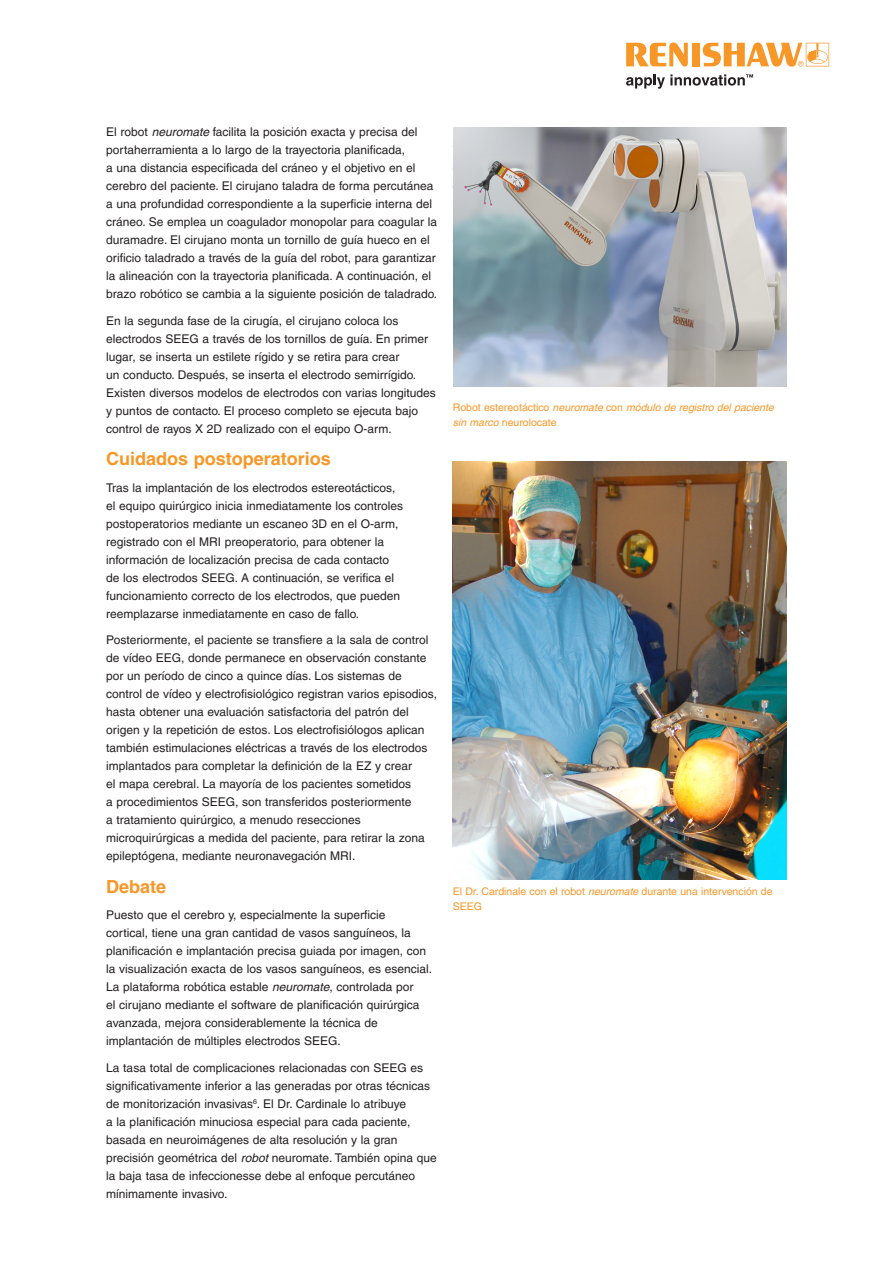
<style>
.page{position:relative;width:893px;height:1263px;background:#fff}
.page>*{position:absolute;margin:0;border:0;box-sizing:border-box;transform-origin:0 0}
.Main_body_text_8pt{font:700 18px "Helvetica LT Pro";color:#f79727}
.Main_body_text_8pt-2{font:12px/18px "Helvetica LT Pro";color:#231f20}
.Caption_text_7pt{font:italic 10.5px/15px "Helvetica LT Pro";color:#f79727}
.Caption_text_7pt-2{font:10.5px/15px "Helvetica LT Pro";color:#f79727}
.s1{font-style:italic}
.s2{font-family:"Helvetica";font-style:normal}
.s3{font-style:normal}
</style>
<div class="page">
<svg style="left:626px;top:43px;width:62px;height:24px"></svg>
<div style="left:692px;top:43px;width:8px;height:23px;background:#f79727"></div>
<svg style="left:703px;top:43px;width:126px;height:24px"></svg>
<svg style="left:626px;top:74px;width:127px;height:15px"></svg>
<img style="left:453px;top:461px;width:334px;height:418px">
<img style="left:453px;top:128px;width:334px;height:258px">
<p class="Main_body_text_8pt-2" style="left:106px;top:123px;width:332px">El robot <span class="s1">neuromate</span> facilita la posición exacta y precisa del portaherramienta a lo largo de la trayectoria planificada,<br>a una distancia especificada del cráneo y el objetivo en el cerebro del paciente. El cirujano taladra de forma percutánea a una profundidad correspondiente a la superficie interna del cráneo. Se emplea un coagulador monopolar para coagular la duramadre. El cirujano monta un tornillo de guía hueco en el orificio taladrado a través de la guía del robot, para garantizar la alineación con la trayectoria planificada. A continuación, el brazo robótico se cambia a la siguiente posición de taladrado.</p>
<p class="Main_body_text_8pt-2" style="left:106px;top:311px;width:331px">En la segunda fase de la cirugía, el cirujano coloca los electrodos SEEG a través de los tornillos de guía. En primer lugar, se inserta un estilete rígido y se retira para crear<br>un conducto. Después, se inserta el electrodo semirrígido.<br>Existen diversos modelos de electrodos con varias longitudes y puntos de contacto. El proceso completo se ejecuta bajo control de rayos X 2D realizado con el equipo O-arm.</p>
<p class="Main_body_text_8pt" style="left:106px;top:448px;width:226px">Cuidados postoperatorios</p>
<p class="Main_body_text_8pt-2" style="left:106px;top:478px;width:298px">Tras la implantación de los electrodos estereotácticos, el equipo quirúrgico inicia inmediatamente los controles postoperatorios mediante un escaneo 3D en el O-arm, registrado con el MRI preoperatorio, para obtener la información de localización precisa de cada contacto de los electrodos SEEG. A continuación, se verifica el funcionamiento correcto de los electrodos, que pueden reemplazarse inmediatamente en caso de fallo.</p>
<p class="Main_body_text_8pt-2" style="left:106px;top:631px;width:332px">Posteriormente, el paciente se transfiere a la sala de control de vídeo EEG, donde permanece en observación constante por un período de cinco a quince días. Los sistemas de control de vídeo y electrofisiológico registran varios episodios, hasta obtener una evaluación satisfactoria del patrón del origen y la repetición de estos. Los electrofisiólogos aplican también estimulaciones eléctricas a través de los electrodos implantados para completar la definición de la EZ y crear<br>el mapa cerebral. La mayoría de los pacientes sometidos<br>a procedimientos SEEG, son transferidos posteriormente<br>a tratamiento quirúrgico, a menudo resecciones microquirúrgicas a medida del paciente, para retirar la zona epileptógena, mediante neuronavegación MRI.</p>
<p class="Main_body_text_8pt" style="left:106px;top:875px;width:62px">Debate</p>
<p class="Main_body_text_8pt-2" style="left:106px;top:906px;width:327px">Puesto que el cerebro y, especialmente la superficie<br>cortical, tiene una gran cantidad de vasos sanguíneos, la planificación e implantación precisa guiada por imagen, con la visualización exacta de los vasos sanguíneos, es esencial.<br>La plataforma robótica estable <span class="s1">neuromate</span>, controlada por<br>el cirujano mediante el software de planificación quirúrgica avanzada, mejora considerablemente la técnica de implantación de múltiples electrodos SEEG.</p>
<p class="Main_body_text_8pt-2" style="left:106px;top:1058px;width:332px">La tasa total de complicaciones relacionadas con SEEG es significativamente inferior a las generadas por otras técnicas de monitorización invasivas<sup>6</sup>. El Dr. Cardinale lo atribuye<br>a la planificación minuciosa especial para cada paciente, basada en neuroimágenes de alta resolución y la gran precisión geométrica del <span class="s1">robot</span> neuromate. También opina que la baja tasa de infeccionesse debe al enfoque percutáneo mínimamente invasivo.</p>
<p class="Caption_text_7pt" style="left:453px;top:400px;width:322px"><span class="s2">Robot estereotáctico</span> neuromate <span class="s3">con</span> módulo de registro del paciente sin marco <span class="s3">neurolocate</span></p>
<p class="Caption_text_7pt-2" style="left:453px;top:884px;width:321px">El Dr. Cardinale con el robot <span class="s1">neuromate</span> durante una intervención de<br>SEEG</p>
</div>
